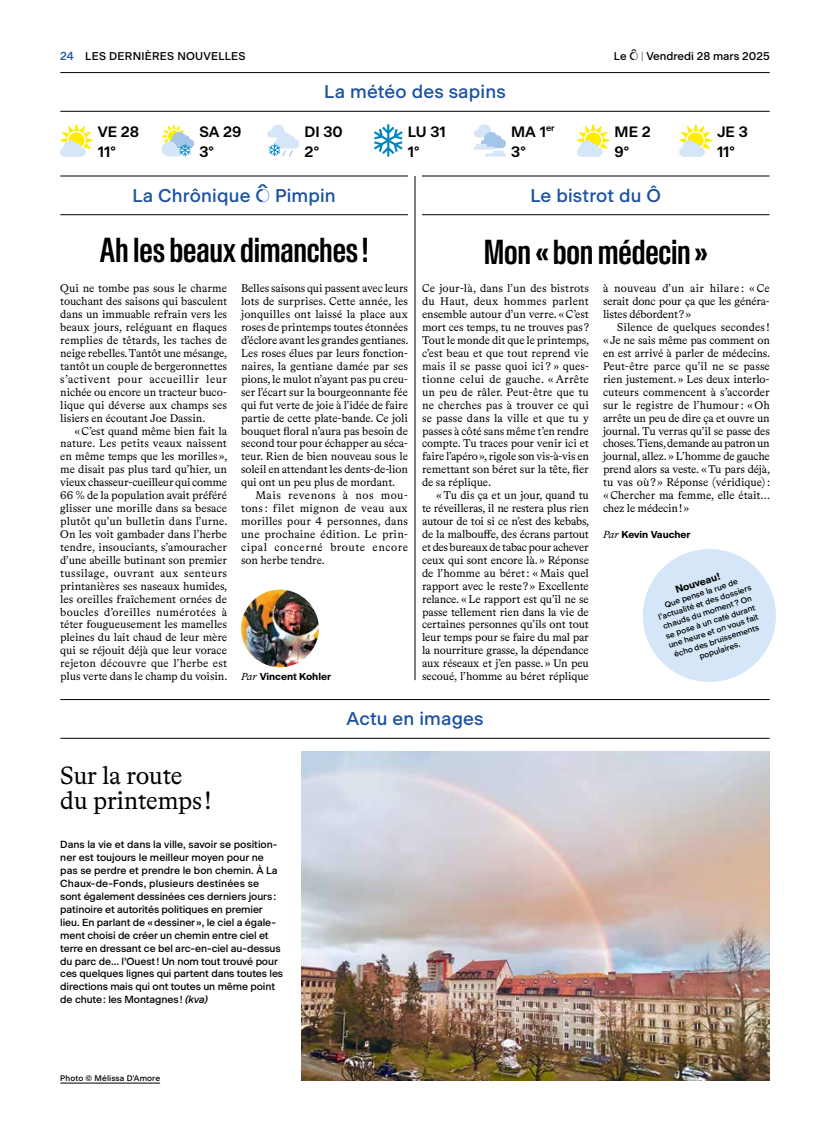
<style>
.page{position:relative;width:830px;height:1134px;background:#fff}
.page>*{position:absolute;margin:0;border:0;box-sizing:border-box;transform-origin:0 0}
.t1{font:34.38px "Baikal VAR";letter-spacing:-.005em;color:#000}
.t2{font:25px/25.9px "Bradford LL";letter-spacing:-.015em;color:#000}
.t3{font:500 18.5px "Beausite Classic";letter-spacing:.01em;color:#1c52a1}
.t4{font:600 15px/19.4px "Beausite Classic";color:#000}
.t5{font:11.25px/12.9px "Bradford LL";letter-spacing:-.005em;color:#000;text-align:justify}
.t6{font:500 11.25px "Beausite Classic";letter-spacing:.02em;color:#000}
.t7{font:500 11.25px "Beausite Classic";color:#000}
.t8{font:500 10.25px/12.9px "Beausite Classic";letter-spacing:-.01em;color:#000}
.t9{font:700 10px "Beausite Classic";letter-spacing:-.005em;color:#000}
.t10{font:500 8.12px/10px "Beausite Classic";letter-spacing:.015em;color:#000;text-align:center}
.s1{font-size:11.5px;color:#1c52a1}
.s2{font-family:"Le O";font-weight:400}
.s3{font-weight:100}
.s4{font-family:"Bradford LL";font-weight:400;font-style:italic;font-size:10.25px}
.s5{font-style:italic}
</style>
<div class="page">
<hr style="left:60px;top:699px;width:709px;height:1px;background:#000">
<hr style="left:60px;top:738px;width:709px;height:1px;background:#000">
<img style="left:241px;top:590px;width:77px;height:77px;border-radius:39px">
<hr style="left:60px;top:176px;width:347px;height:1px;background:#000">
<hr style="left:60px;top:214px;width:347px;height:1px;background:#000">
<hr style="left:422px;top:176px;width:347px;height:1px;background:#000">
<hr style="left:422px;top:214px;width:347px;height:1px;background:#000">
<hr style="left:414px;top:176px;width:1px;height:504px;background:#000">
<hr style="left:60px;top:72px;width:709px;height:1px;background:#000">
<hr style="left:60px;top:111px;width:709px;height:1px;background:#000">
<img style="left:301px;top:751px;width:468px;height:330px">
<svg style="left:643px;top:549px;width:133px;height:133px"></svg>
<hr style="left:60px;top:1083px;width:100px;height:1px;background:#000">
<svg style="left:60px;top:124px;width:33px;height:33px"></svg>
<svg style="left:577px;top:124px;width:32px;height:33px"></svg>
<svg style="left:679px;top:124px;width:32px;height:33px"></svg>
<svg style="left:162px;top:124px;width:32px;height:33px"></svg>
<svg style="left:267px;top:125px;width:32px;height:32px"></svg>
<svg style="left:373px;top:124px;width:29px;height:33px"></svg>
<svg style="left:473px;top:124px;width:33px;height:33px"></svg>
<p class="t6" style="left:60px;top:47px;width:187px"><span class="s1">24</span> LES DERNIÈRES NOUVELLES</p>
<h3 class="t3" style="left:324px;top:78px;width:183px">La météo des sapins</h3>
<p class="t7" style="left:613px;top:47px;width:157px">Le <span class="s2">o</span> <span class="s3">|</span> Vendredi 28 mars 2025</p>
<h3 class="t4" style="left:98px;top:121px;width:43px">VE 28<br>11°</h3>
<h3 class="t4" style="left:199px;top:121px;width:44px">SA 29<br>3°</h3>
<h3 class="t4" style="left:304px;top:121px;width:40px">DI 30<br>2°</h3>
<h3 class="t4" style="left:511px;top:121px;width:45px">MA 1<sup>er<br></sup>3°</h3>
<h3 class="t4" style="left:407px;top:121px;width:40px">LU 31<br>1°</h3>
<h3 class="t4" style="left:614px;top:121px;width:38px">ME 2<br>9°</h3>
<h3 class="t4" style="left:716px;top:121px;width:32px">JE 3<br>11°</h3>
<h3 class="t3" style="left:132px;top:181px;width:205px">La Chrônique <span class="s2">O</span> Pimpin</h3>
<h3 class="t3" style="left:530px;top:181px;width:132px">Le bistrot du Ô</h3>
<h1 class="t1" style="left:100px;top:228px;width:270px">Ah les beaux dimanches!</h1>
<h1 class="t1" style="left:483px;top:229px;width:226px">Mon «bon médecin»</h1>
<p class="t5" style="left:60px;top:282px;width:169px;text-align:left">Qui ne tombe pas sous le charme touchant des saisons qui basculent dans un immuable refrain vers les beaux jours, reléguant en flaques remplies de têtards, les taches de neige rebelles. Tantôt une mésange, tantôt un couple de bergeronnettes s’activent pour accueillir leur nichée ou encore un tracteur buco&shy;lique qui déverse aux champs ses lisiers en écoutant Joe Dassin.</p>
<p class="t5" style="left:60px;top:424px;width:169px;text-indent:14px">« C’est quand même bien fait la nature. Les petits veaux naissent en même temps que les morilles », me disait pas plus tard qu’hier, un vieux chasseur-cueilleur qui comme 66 % de la population avait préféré glisser une morille dans sa besace plutôt qu’un bulletin dans l’urne.<br>On les voit gambader dans l’herbe tendre, insouciants, s’amouracher d’une abeille butinant son premier tussilage, ouvrant aux senteurs printanières ses naseaux humides, les oreilles fraîchement ornées de boucles d’oreilles numérotées à téter fougueusement les mamelles pleines du lait chaud de leur mère qui se réjouit déjà que leur vorace rejeton découvre que l’herbe est plus verte dans le champ du voisin.</p>
<p class="t5" style="left:241px;top:282px;width:169px">Belles saisons qui passent avec leurs lots de surprises. Cette année, les jonquilles ont laissé la place aux roses de printemps toutes étonnées d’éclore avant les grandes gentianes.<br>Les roses élues par leurs fonction&shy;naires, la gentiane damée par ses pions, le mulot n’ayant pas pu creu&shy;ser l’écart sur la bourgeonnante fée qui fut verte de joie à l’idée de faire partie de cette plate-bande. Ce joli bouquet floral n’aura pas besoin de second tour pour échapper au séca&shy;teur. Rien de bien nouveau sous le soleil en attendant les dents-de-lion qui ont un peu plus de mordant.</p>
<p class="t5" style="left:241px;top:488px;width:168px;text-indent:14px">Mais revenons à nos mou&shy;tons : filet mignon de veau aux morilles pour 4 personnes, dans une prochaine édition. Le prin&shy;cipal concerné broute encore son herbe tendre.</p>
<p class="t9" style="left:241px;top:669px;width:91px"><span class="s4">Par</span> Vincent Kohler</p>
<p class="t5" style="left:422px;top:282px;width:169px">Ce jour-là, dans l’un des bistrots du Haut, deux hommes parlent ensemble autour d’un verre. « C’est mort ces temps, tu ne trouves pas ?<br>Tout le monde dit que le printemps, c’est beau et que tout reprend vie mais il se passe quoi ici ? » ques&shy;tionne celui de gauche. « Arrête un peu de râler. Peut-être que tu ne cherches pas à trouver ce qui se passe dans la ville et que tu y passes à côté sans même t’en rendre compte. Tu traces pour venir ici et faire l’apéro », rigole son vis-à-vis en remettant son béret sur la tête, fier de sa réplique.</p>
<p class="t5" style="left:422px;top:488px;width:169px;text-align:left;text-indent:14px">« Tu dis ça et un jour, quand tu te réveilleras, il ne restera plus rien autour de toi si ce n’est des kebabs, de la malbouffe, des écrans partout et des bureaux de tabac pour achever ceux qui sont encore là. » Réponse de l’homme au béret : « Mais quel rapport avec le reste ? » Excellente relance. « Le rapport est qu’il ne se passe tellement rien dans la vie de certaines personnes qu’ils ont tout leur temps pour se faire du mal par la nourriture grasse, la dépendance aux réseaux et j’en passe. » Un peu secoué, l’homme au béret réplique</p>
<h3 class="t3" style="left:346px;top:705px;width:138px">Actu en images</h3>
<p class="t5" style="left:602px;top:282px;width:168px">à nouveau d’un air hilare : « Ce serait donc pour ça que les généra&shy;listes débordent ? »</p>
<p class="t5" style="left:602px;top:320px;width:169px;text-indent:14px">Silence de quelques secondes ! « Je ne sais même pas comment on en est arrivé à parler de médecins.<br>Peut-être parce qu’il ne se passe rien justement. » Les deux interlo&shy;cuteurs commencent à s’accorder sur le registre de l’humour : « Oh arrête un peu de dire ça et ouvre un journal. Tu verras qu’il se passe des choses. Tiens, demande au patron un journal, allez. » L’homme de gauche prend alors sa veste. « Tu pars déjà, tu vas où ? » Réponse (véridique) : « Chercher ma femme, elle était… chez le médecin ! »</p>
<p class="t9" style="left:602px;top:527px;width:89px"><span class="s4">Par</span> Kevin Vaucher</p>
<p class="t9" style="left:673px;top:583px;width:48px;rotate:-18deg">Nouveau !</p>
<p class="t10" style="left:653px;top:602px;width:99px;rotate:-18deg">Que pense la rue de l’actualité et des dossiers chauds du moment? On se pose à un café durant une heure et on vous fait écho des bruissements populaires.</p>
<h2 class="t2" style="left:60px;top:761px;width:153px">Sur la route du printemps !</h2>
<p class="t8" style="left:60px;top:837px;width:224px">Dans la vie et dans la ville, savoir se position&shy;ner est toujours le meilleur moyen pour ne pas se perdre et prendre le bon chemin. À La Chaux-de-Fonds, plusieurs destinées se<br>sont également dessinées ces derniers jours: patinoire et autorités politiques en premier lieu. En parlant de «dessiner », le ciel a égale&shy;ment choisi de créer un chemin entre ciel et terre en dressant ce bel arc-en-ciel au-dessus du parc de… l’Ouest! Un nom tout trouvé pour ces quelques lignes qui partent dans toutes les directions mais qui ont toutes un même point de chute: les Montagnes! <span class="s5">(kva)</span></p>
<p class="t10" style="left:60px;top:1072px;width:101px">Photo © Mélissa D'Amore</p>
</div>
